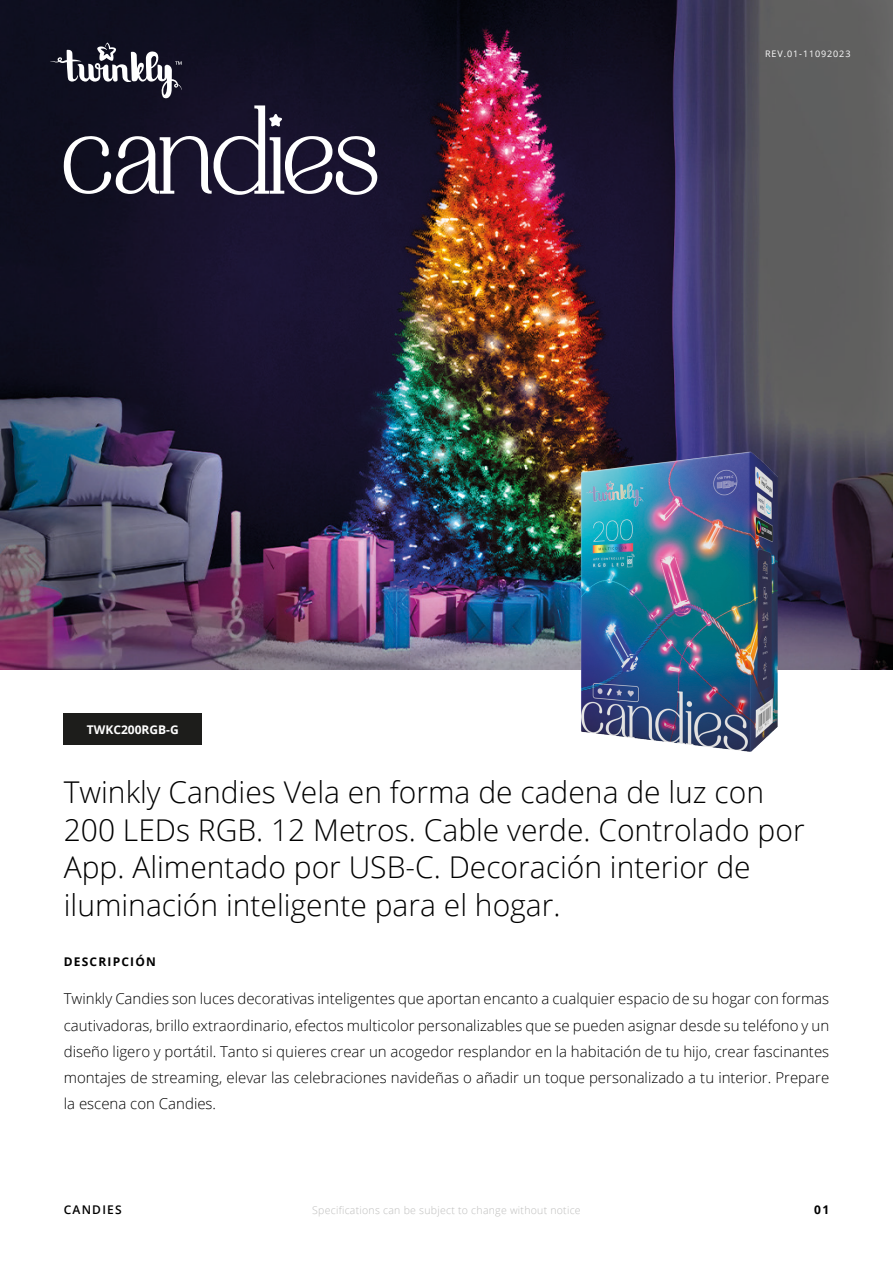
<style>
.page{position:relative;width:893px;height:1263px;background:#fff}
.page>*{position:absolute;margin:0;border:0;box-sizing:border-box;transform-origin:0 0}
.t1{font:300 30px/37.5px "Open Sans";color:#000}
.t2{font:300 15px/26.2px "Open Sans";color:#000;text-align:justify}
.t3{font:700 12px "Open Sans";letter-spacing:.1em;color:#000}
.t4{font:700 12px "Open Sans";color:#fff}
.t5{font:600 12px "Open Sans";letter-spacing:.1em;color:#000}
.t6{font:300 10.5px "Open Sans";letter-spacing:.025em;color:#bdbdbc}
.t7{font:9px "Open Sans";letter-spacing:.1em;color:#fff}
</style>
<div class="page">
<img style="left:0;top:0;width:893px;height:670px">
<div style="left:64px;top:713px;width:138px;height:32px;background:#1d1d1b"></div>
<img style="left:527px;top:451px;width:302px;height:301px">
<svg style="left:50px;top:43px;width:132px;height:56px"></svg>
<svg style="left:64px;top:105px;width:313px;height:90px"></svg>
<p class="t4" style="left:87px;top:721px;width:93px">TWKC200RGB-G</p>
<p class="t7" style="left:765px;top:47px;width:87px">REV.01-11092023</p>
<p class="t1" style="left:64px;top:773px;width:742px">Twinkly Candies Vela en forma de cadena de luz con 200 LEDs RGB. 12 Metros. Cable verde. Controlado por App. Alimentado por USB-C. Decoración interior de iluminación inteligente para el hogar.</p>
<p class="t3" style="left:64px;top:953px;width:94px">DESCRIPCIÓN</p>
<p class="t2" style="left:64px;top:985px;width:767px">Twinkly Candies son luces decorativas inteligentes que aportan encanto a cualquier espacio de su hogar con formas cautivadoras, brillo extraordinario, efectos multicolor personalizables que se pueden asignar desde su teléfono y un diseño ligero y portátil. Tanto si quieres crear un acogedor resplandor en la habitación de tu hijo, crear fascinantes montajes de streaming, elevar las celebraciones navideñas o añadir un toque personalizado a tu interior. Prepare la escena con Candies.</p>
<p class="t5" style="left:64px;top:1202px;width:59px">CANDIES</p>
<p class="t3" style="left:814px;top:1201px;width:16px">01</p>
<p class="t6" style="left:312px;top:1203px;width:270px">Specifications can be subject to change without notice</p>
</div>
